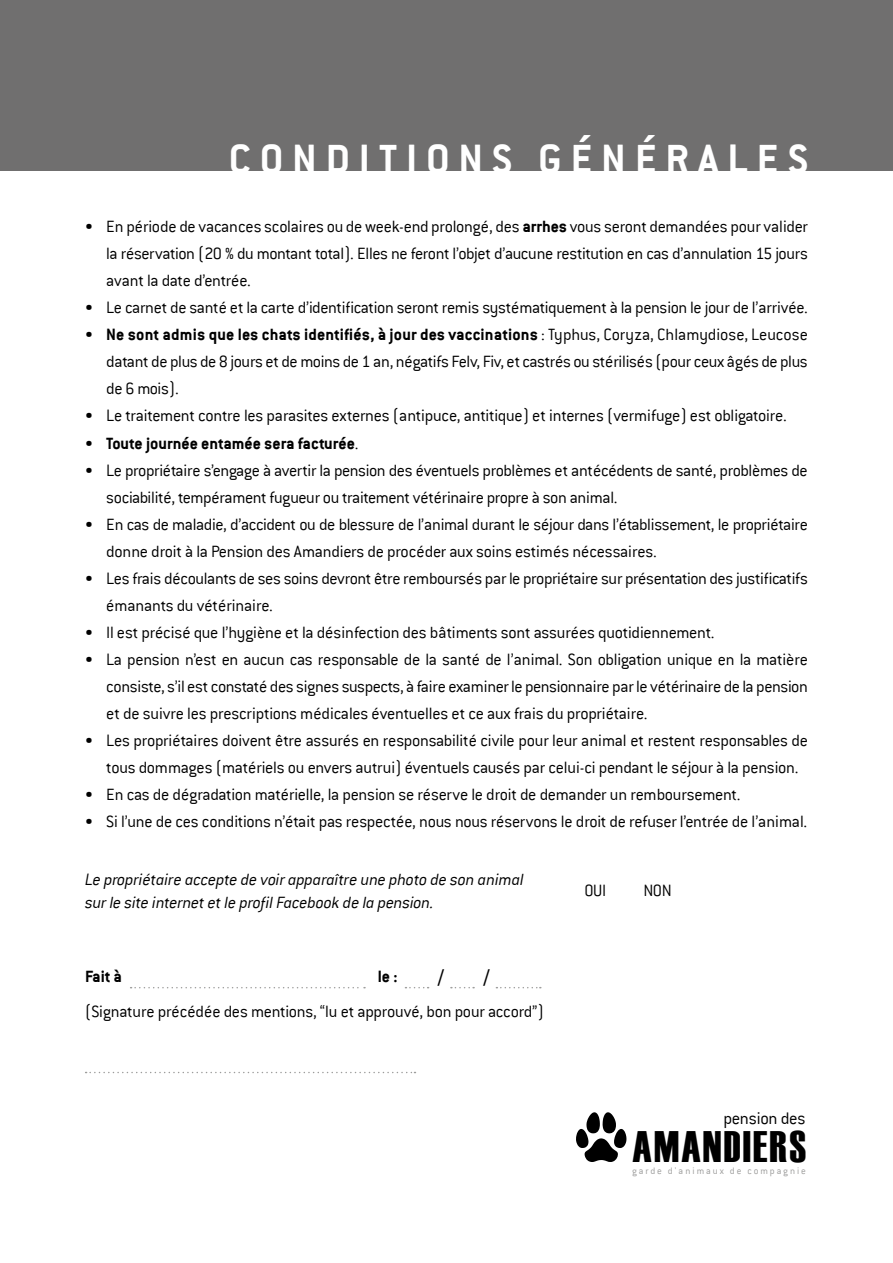
<style>
.page{position:relative;width:893px;height:1263px;background:#fff}
.page>*{position:absolute;margin:0;border:0;box-sizing:border-box;transform-origin:0 0}
.t1{font:700 45px "Conduit ITC";letter-spacing:.2em;color:#fff}
.t2{font:43.95px "Haettenschweiler";letter-spacing:.05em;color:#000}
.t3{font:300 18.45px "Conduit ITC";letter-spacing:-.015em;color:#000}
.t4{font:300 18px/27px "Conduit ITC";letter-spacing:-.015em;color:#000}
.t5{font:italic 300 18px/22.5px "Conduit ITC";letter-spacing:-.015em;color:#000}
.t6{font:700 18px "Conduit ITC";color:#000}
.t7{font:18px "Tahoma";color:#000}
.t8{font:300 10.35px "Conduit ITC";letter-spacing:.185em;color:#9d9d9c}
.s1{font-weight:700}
.s2{font-weight:300}
</style>
<div class="page">
<div style="left:0;top:0;width:893px;height:170px;background:#706f6f"></div>
<svg style="left:576px;top:1112px;width:50px;height:50px"></svg>
<svg style="left:131px;top:987px;width:234px;height:1px"></svg>
<svg style="left:86px;top:1072px;width:329px;height:1px"></svg>
<svg style="left:405px;top:987px;width:24px;height:1px"></svg>
<svg style="left:451px;top:987px;width:23px;height:1px"></svg>
<svg style="left:496px;top:987px;width:45px;height:1px"></svg>
<h1 class="t1" style="left:229px;top:132px;width:580px">CONDITIONS GÉNÉRALES</h1>
<p class="t4" style="left:106px;top:213px;width:703px;text-align:justify;text-indent:-21px">• En période de vacances scolaires ou de week-end prolongé, des <span class="s1">arrhes</span> vous seront demandées pour valider la réservation (20 % du montant total). Elles ne feront l’objet d’aucune restitution en cas d’annulation 15 jours avant la date d’entrée.</p>
<p class="t4" style="left:85px;top:294px;width:724px">• Le carnet de santé et la carte d’identification seront remis systématiquement à la pension le jour de l’arrivée.</p>
<p class="t4" style="left:106px;top:321px;width:703px;text-align:justify;text-indent:-21px">• <span class="s1">Ne sont admis que les chats identifiés, à jour des vaccinations</span> : Typhus, Coryza, Chlamydiose, Leucose datant de plus de 8 jours et de moins de 1 an, négatifs Felv, Fiv, et castrés ou stérilisés (pour ceux âgés de plus de 6 mois).</p>
<p class="t4" style="left:85px;top:402px;width:703px">• Le traitement contre les parasites externes (antipuce, antitique) et internes (vermifuge) est obligatoire.</p>
<p class="t6" style="left:85px;top:432px;width:275px"><span class="s2">•</span> Toute journée entamée sera facturée<span class="s2">.</span></p>
<p class="t4" style="left:106px;top:456px;width:703px;text-indent:-21px">• Le propriétaire s’engage à avertir la pension des éventuels problèmes et antécédents de santé, problèmes de sociabilité, tempérament fugueur ou traitement vétérinaire propre à son animal.</p>
<p class="t4" style="left:106px;top:510px;width:703px;text-indent:-21px">• En cas de maladie, d’accident ou de blessure de l’animal durant le séjour dans l’établissement, le propriétaire donne droit à la Pension des Amandiers de procéder aux soins estimés nécessaires.</p>
<p class="t4" style="left:106px;top:564px;width:703px;text-indent:-21px">• Les frais découlants de ses soins devront être remboursés par le propriétaire sur présentation des justificatifs émanants du vétérinaire.</p>
<p class="t4" style="left:85px;top:618px;width:631px">• Il est précisé que l’hygiène et la désinfection des bâtiments sont assurées quotidiennement.</p>
<p class="t4" style="left:106px;top:645px;width:703px;text-align:justify;text-indent:-21px">• La pension n’est en aucun cas responsable de la santé de l’animal. Son obligation unique en la matière consiste, s’il est constaté des signes suspects, à faire examiner le pensionnaire par le vétérinaire de la pension et de suivre les prescriptions médicales éventuelles et ce aux frais du propriétaire.</p>
<p class="t4" style="left:106px;top:726px;width:703px;text-indent:-21px">• Les propriétaires doivent être assurés en responsabilité civile pour leur animal et restent responsables de tous dommages (matériels ou envers autrui) éventuels causés par celui-ci pendant le séjour à la pension.</p>
<p class="t4" style="left:85px;top:780px;width:657px">• En cas de dégradation matérielle, la pension se réserve le droit de demander un remboursement.</p>
<p class="t4" style="left:85px;top:807px;width:724px">• Si l’une de ces conditions n’était pas respectée, nous nous réservons le droit de refuser l’entrée de l’animal.</p>
<p class="t5" style="left:85px;top:868px;width:440px">Le propriétaire accepte de voir apparaître une photo de son animal sur le site internet et le profil Facebook de la pension.</p>
<p class="t6" style="left:85px;top:966px;width:39px">Fait à</p>
<p class="t6" style="left:378px;top:966px;width:21px">le :</p>
<p class="t7" style="left:438px;top:965px;width:8px">/</p>
<p class="t7" style="left:483px;top:965px;width:8px">/</p>
<p class="t4" style="left:85px;top:997px;width:460px">(Signature précédée des mentions, “lu et approuvé, bon pour accord”)</p>
<p class="t4" style="left:584px;top:877px;width:23px">OUI</p>
<p class="t4" style="left:643px;top:877px;width:30px">NON</p>
<p class="t3" style="left:723px;top:1108px;width:84px">pension des</p>
<p class="t8" style="left:632px;top:1165px;width:175px">garde d'animaux de compagnie</p>
<h2 class="t2" style="left:633px;top:1121px;width:175px">AMANDIERS</h2>
</div>
